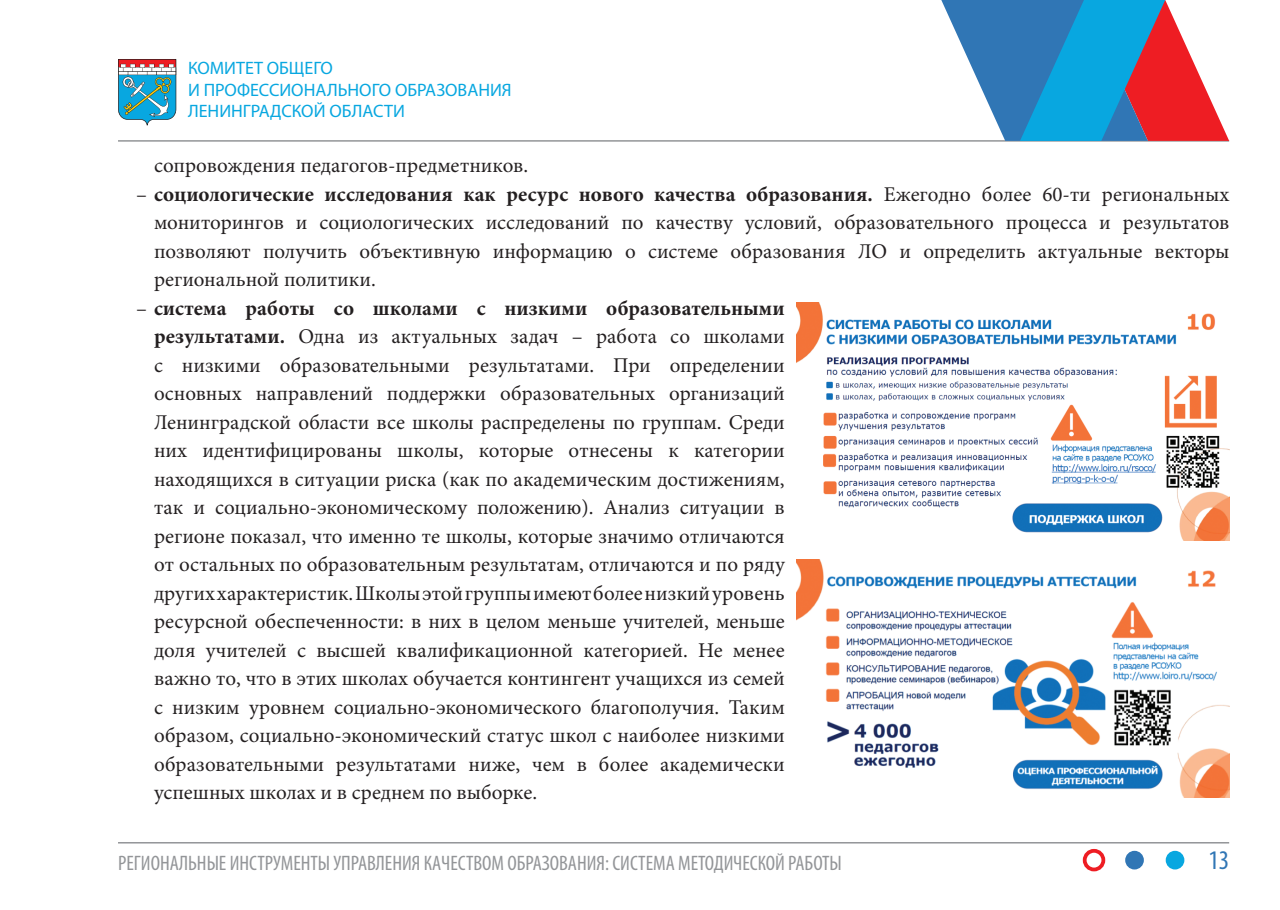
<style>
.page{position:relative;width:1280px;height:910px;background:#fff}
.page>*{position:absolute;margin:0;border:0;box-sizing:border-box;transform-origin:0 0}
.t1{font:condensed 27px "Myriad Pro";color:#3076b5}
.t2{font:21px/28.5px "Minion Pro";color:#231f20;text-align:justify}
.t3{font:condensed 21px "Myriad Pro";color:#939598}
.t4{font:18px/21.6px "Myriad Pro";color:#08a7e0}
.s1{font-weight:700}
</style>
<div class="page">
<hr style="left:118px;top:140px;width:1111px;height:2px;background:#939598">
<hr style="left:118px;top:842px;width:1111px;height:1px;background:#939598">
<svg style="left:941px;top:0;width:288px;height:141px"></svg>
<div style="left:1166px;top:851px;width:18px;height:18px;background:#08a7e0;border-radius:50%"></div>
<div style="left:1125px;top:851px;width:19px;height:18px;background:#3076b5;border-radius:50%"></div>
<div style="left:1083px;top:849px;width:22px;height:22px;border:4px solid #ee1d23;border-radius:50%"></div>
<svg style="left:118px;top:59px;width:58px;height:67px"></svg>
<img style="left:797px;top:302px;width:432px;height:238px">
<img style="left:797px;top:560px;width:432px;height:238px">
<p class="t4" style="left:188px;top:57px;width:325px">КОМИТЕТ ОБЩЕГО<br>И ПРОФЕССИОНАЛЬНОГО ОБРАЗОВАНИЯ<br>ЛЕНИНГРАДСКОЙ ОБЛАСТИ</p>
<p class="t2" style="left:154px;top:151px;width:376px">сопровождения педагогов-предметников.</p>
<p class="t2" style="left:154px;top:180px;width:1077px;text-indent:-18px">– <span class="s1">социологические исследования как ресурс нового качества образования.</span> Ежегодно более 60-ти региональных мониторингов и социологических исследований по качеству условий, образовательного процесса и результатов позволяют получить объективную информацию о системе образования ЛО и определить актуальные векторы региональной политики.</p>
<p class="t2" style="left:154px;top:294px;width:632px;text-indent:-18px">– <span class="s1">система работы со школами с низкими образовательными результатами.</span> Одна из актуальных задач – работа со школами с низкими образовательными результатами. При определении основных направлений поддержки образовательных организаций Ленинградской области все школы распределены по группам. Среди них идентифицированы школы, которые отнесены к категории находящихся в ситуации риска (как по академическим достижениям, так и социально-экономическому положению). Анализ ситуации в регионе показал, что именно те школы, которые значимо отличаются от остальных по образовательным результатам, отличаются и по ряду других характеристик. Школы этой группы имеют более низкий уровень ресурсной обеспеченности: в них в целом меньше учителей, меньше доля учителей с высшей квалификационной категорией. Не менее важно то, что в этих школах обучается контингент учащихся из семей с низким уровнем социально-экономического благополучия. Таким образом, социально-экономический статус школ с наиболее низкими образовательными результатами ниже, чем в более академически успешных школах и в среднем по выборке.</p>
<p class="t3" style="left:118px;top:850px;width:725px">РЕГИОНАЛЬНЫЕ ИНСТРУМЕНТЫ УПРАВЛЕНИЯ КАЧЕСТВОМ ОБРАЗОВАНИЯ: СИСТЕМА МЕТОДИЧЕСКОЙ РАБОТЫ</p>
<p class="t1" style="left:1208px;top:844px;width:22px">13</p>
</div>
